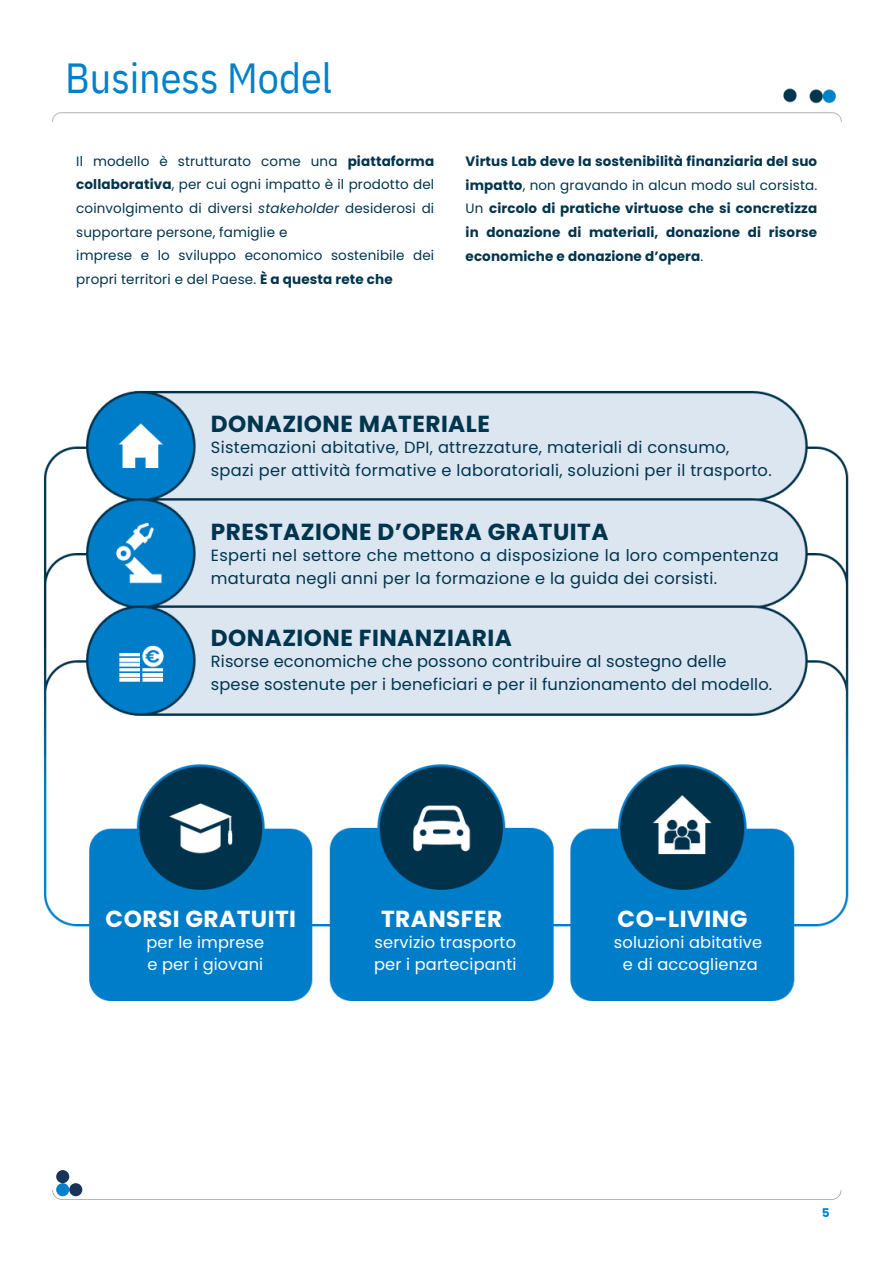
<style>
.page{position:relative;width:894px;height:1264px;background:#fff}
.page>*{position:absolute;margin:0;border:0;box-sizing:border-box;transform-origin:0 0}
.t1{font:42px "IBM Plex Sans Cond";color:#0081c9}
.t2{font:700 23.25px "Poppins";letter-spacing:.02em;color:#00354e}
.t3{font:700 23.25px "Poppins";letter-spacing:.02em;color:#fff}
.t4{font:700 21.9px "Poppins";letter-spacing:.02em;color:#fff}
.t5{font:16.2px/22.6px "Poppins";letter-spacing:.02em;color:#00354e}
.t6{font:16.2px/22.6px "Poppins";letter-spacing:.01em;color:#fff}
.t7{font:15.3px/21.3px "Poppins";letter-spacing:.01em;color:#fff}
.t8{font:13.5px/23.7px "Poppins";letter-spacing:.01em;color:#00354e;text-align:justify}
.t9{font:700 13.5px/23.7px "Poppins";letter-spacing:.01em;color:#00354e;text-align:justify}
.t10{font:700 12px "Poppins";color:#0081c9}
.s1{font-weight:700}
.s2{font-style:italic}
.s3{font-weight:400}
</style>
<div class="page">
<svg style="left:52px;top:1190px;width:789px;height:9px"></svg>
<div style="left:56px;top:1183px;width:13px;height:13px;background:#0081c9;border-radius:50%"></div>
<div style="left:69px;top:1183px;width:13px;height:13px;background:#183558;border-radius:50%"></div>
<div style="left:56px;top:1170px;width:13px;height:13px;background:#183558;border-radius:50%"></div>
<img style="left:52px;top:88px;width:790px;height:35px">
<img style="left:43px;top:390px;width:806px;height:612px">
<p class="t1" style="left:65px;top:50px;width:268px">Business Model</p>
<h2 class="t8" style="left:76px;top:149px;width:359px">Il modello è strutturato come una <span class="s1">piattaforma collaborativa</span>, per cui ogni impatto è il prodotto del coinvolgimento di diversi <span class="s2">stakeholder</span> desiderosi di supportare persone, famiglie e</h2>
<h3 class="t8" style="left:76px;top:243px;width:359px">imprese e lo sviluppo economico sostenibile dei propri territori e del Paese. <span class="s1">È a questa rete che</span></h3>
<h2 class="t9" style="left:465px;top:149px;width:353px">Virtus Lab deve la sostenibilità finanziaria del suo impatto<span class="s3">, non gravando in alcun modo sul corsista.<br>Un</span> circolo di pratiche virtuose che si concretizza in donazione di materiali, donazione di risorse economiche e donazione d’opera<span class="s3">.</span></h2>
<h3 class="t2" style="left:211px;top:407px;width:280px">DONAZIONE MATERIALE</h3>
<h3 class="t5" style="left:211px;top:436px;width:562px">Sistemazioni abitative, DPI, attrezzature, materiali di consumo, spazi per attività formative e laboratoriali, soluzioni per il trasporto.</h3>
<h2 class="t2" style="left:211px;top:515px;width:399px">PRESTAZIONE D’OPERA GRATUITA</h2>
<h3 class="t5" style="left:211px;top:544px;width:569px">Esperti nel settore che mettono a disposizione la loro compentenza maturata negli anni per la formazione e la guida dei corsisti.</h3>
<h3 class="t2" style="left:211px;top:622px;width:302px">DONAZIONE FINANZIARIA</h3>
<h2 class="t5" style="left:211px;top:650px;width:562px">Risorse economiche che possono contribuire al sostegno delle spese sostenute per i beneficiari e per il funzionamento del modello.</h2>
<p class="t4" style="left:124px;top:901px;width:181px">CORSI GRATUITI</p>
<p class="t4" style="left:384px;top:901px;width:116px">TRANSFER</p>
<p class="t4" style="left:608px;top:901px;width:124px">CO-LIVING</p>
<p class="t7" style="left:158px;top:928px;width:122px">per le imprese e per i giovani</p>
<h2 class="t7" style="left:374px;top:927px;width:136px">servizio trasporto per i partecipanti</h2>
<h3 class="t7" style="left:599px;top:928px;width:142px">soluzioni abitative e di accoglienza</h3>
<h2 class="t3" style="left:106px;top:902px;width:192px">CORSI GRATUITI</h2>
<h2 class="t3" style="left:381px;top:902px;width:123px">TRANSFER</h2>
<h3 class="t3" style="left:617px;top:902px;width:131px">CO-LIVING</h3>
<h2 class="t6" style="left:146px;top:930px;width:119px">per le imprese e per i giovani</h2>
<h3 class="t6" style="left:374px;top:930px;width:144px">servizio trasporto per i partecipanti</h3>
<h2 class="t6" style="left:613px;top:930px;width:150px;text-align:center">soluzioni abitative e di accoglienza</h2>
<h1 class="t10" style="left:821px;top:1204px;width:9px">5</h1>
</div>
